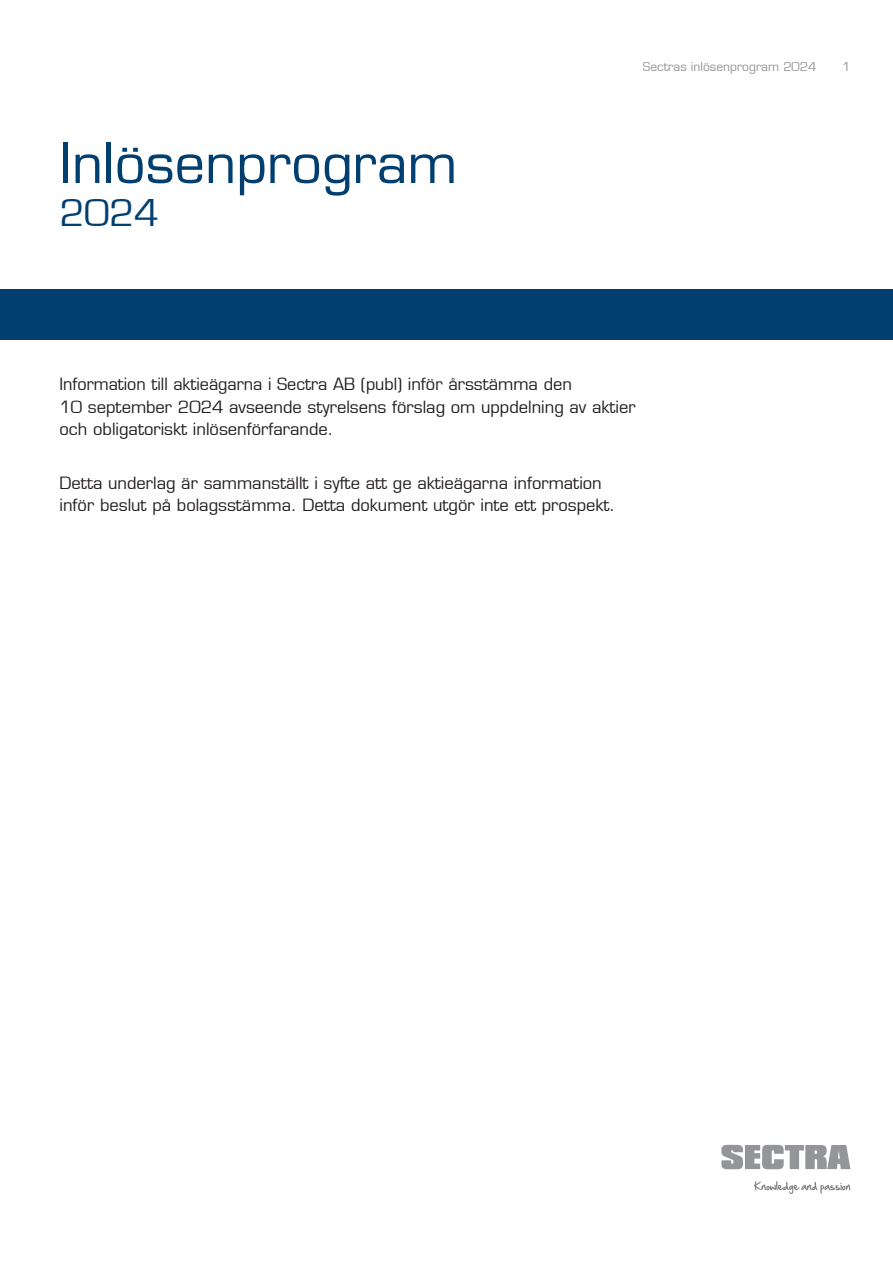
<style>
.page{position:relative;width:893px;height:1263px;background:#fff}
.page>*{position:absolute;margin:0;border:0;box-sizing:border-box;transform-origin:0 0}
.t1{font:54px "Eurostile";color:#003f70}
.t2{font:36px "Eurostile";color:#003f70}
.Ingress{font:16.5px/22.5px "Eurostile";color:#231f20}
.t3{font:12px "Eurostile";color:#939598}
</style>
<div class="page">
<div style="left:0;top:289px;width:893px;height:51px;background:#003f70"></div>
<svg style="left:721px;top:1145px;width:129px;height:24px"></svg>
<svg style="left:754px;top:1181px;width:96px;height:13px"></svg>
<p class="t1" style="left:60px;top:131px;width:399px">Inlösenprogram</p>
<p class="t2" style="left:60px;top:192px;width:101px">2024</p>
<p class="t3" style="left:643px;top:60px;width:175px">Sectras inlösenprogram 2024</p>
<p class="t3" style="left:842px;top:60px;width:10px">1</p>
<p class="Ingress" style="left:60px;top:373px;width:578px">Information till aktieägarna i Sectra AB (publ) inför årsstämma den<br>10 september 2024 avseende styrelsens förslag om uppdelning av aktier och obligatoriskt inlösenförfarande.</p>
<p class="Ingress" style="left:60px;top:471px;width:557px">Detta underlag är sammanställt i syfte att ge aktieägarna information inför beslut på bolagsstämma. Detta dokument utgör inte ett prospekt.</p>
</div>
